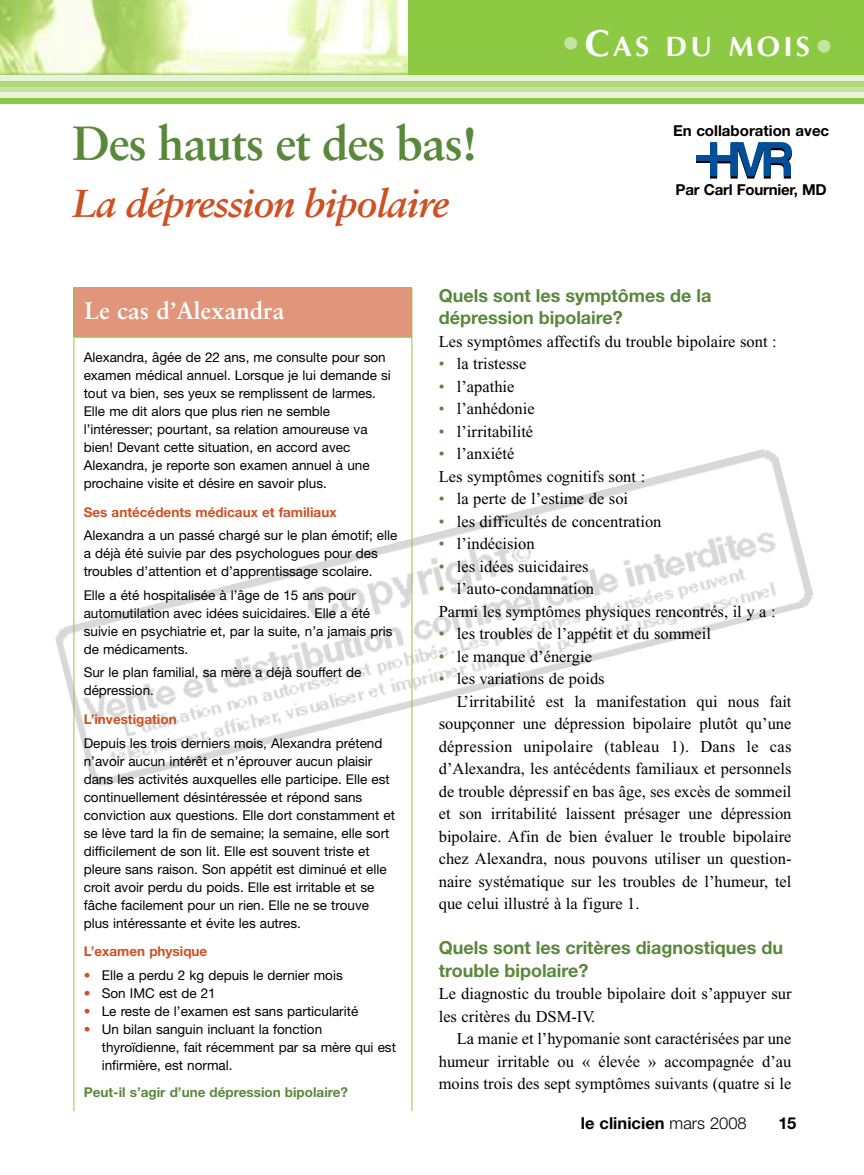
<style>
.page{position:relative;width:864px;height:1175px;background:#fff}
.page>*{position:absolute;margin:0;border:0;box-sizing:border-box;transform-origin:0 0}
.t1{font:700 48px "Sabon";letter-spacing:-.03em;color:#59883b}
.t2{font:italic 700 39px "Sabon";letter-spacing:-.03em;color:#cd5124}
.t3{font:700 28.2px "Optima";letter-spacing:.11em;color:#fff}
.t4{font:700 24px "Sabon";color:#fff}
.t5{font:700 18px/22.5px "Helvetica Neue";color:#59883b}
.t6{font:16.5px/22.5px "Times New Roman";color:#000}
.t7{font:16.5px "Times New Roman";letter-spacing:.02em;color:#000}
.t8{font:700 16.5px "Helvetica Neue";color:#000}
.t9{font:700 15.15px "Helvetica Neue";color:#000}
.t10{font:13.5px/18px "Helvetica Neue";color:#000}
.t11{font:700 13.5px "Helvetica Neue";color:#cd5124}
.t12{font:700 13.5px "Helvetica Neue";color:#59883b}
.s1{font-size:37.5px;color:#c6e4a1}
.s2{font-size:37.5px}
.s3{color:#cd5124}
.s4{color:#59883b}
.s5{font-weight:300}
</style>
<div class="page">
<img style="left:55px;top:446px;width:759px;height:342px">
<img style="left:0;top:0;width:408px;height:76px">
<div style="left:696px;top:157px;width:15px;height:6px;background:#000"></div>
<svg style="left:710px;top:142px;width:82px;height:36px"></svg>
<div style="left:696px;top:155px;width:15px;height:6px;background:#014e99"></div>
<div style="left:74px;top:288px;width:338px;height:49px;background:#e1967b"></div>
<hr style="left:74px;top:288px;width:1px;height:823px;background:#8ec944">
<hr style="left:74px;top:337px;width:338px;height:1px;background:#8ec944">
<hr style="left:412px;top:288px;width:1px;height:823px;background:#8ec944">
<div style="left:408px;top:0;width:456px;height:85px;background:#8ec944"></div>
<div style="left:0;top:98px;width:864px;height:5px;background:#8ec944"></div>
<div style="left:0;top:92px;width:864px;height:6px;background:#e8f4da"></div>
<div style="left:0;top:86px;width:864px;height:6px;background:#c6e4a1"></div>
<div style="left:0;top:81px;width:864px;height:6px;background:#afd97c"></div>
<div style="left:0;top:76px;width:864px;height:5px;background:#e8f4da"></div>
<h1 class="t1" style="left:72px;top:123px;width:407px">Des hauts et des bas!</h1>
<h2 class="t2" style="left:72px;top:187px;width:378px">La dépression bipolaire</h2>
<h3 class="t3" style="left:560px;top:29px;width:277px"><span class="s1">•</span><span class="s2">C</span>AS DU MOIS<span class="s1">•</span></h3>
<p class="t9" style="left:673px;top:125px;width:158px">En collaboration avec</p>
<p class="t9" style="left:676px;top:184px;width:153px">Par Carl Fournier, MD</p>
<h3 class="t4" style="left:85px;top:301px;width:201px">Le cas d’Alexandra</h3>
<p class="t10" style="left:84px;top:350px;width:309px">Alexandra, âgée de 22 ans, me consulte pour son examen médical annuel. Lorsque je lui demande si tout va bien, ses yeux se remplissent de larmes.<br>Elle me dit alors que plus rien ne semble l’intéresser; pourtant, sa relation amoureuse va bien! Devant cette situation, en accord avec Alexandra, je reporte son examen annuel à une prochaine visite et désire en savoir plus.</p>
<p class="t11" style="left:84px;top:507px;width:254px">Ses antécédents médicaux et familiaux</p>
<p class="t10" style="left:84px;top:528px;width:315px">Alexandra a un passé chargé sur le plan émotif; elle a déjà été suivie par des psychologues pour des troubles d’attention et d’apprentissage scolaire.</p>
<p class="t10" style="left:84px;top:587px;width:310px">Elle a été hospitalisée à l’âge de 15 ans pour automutilation avec idées suicidaires. Elle a été suivie en psychiatrie et, par la suite, n’a jamais pris de médicaments.</p>
<p class="t10" style="left:84px;top:665px;width:279px">Sur le plan familial, sa mère a déjà souffert de dépression.</p>
<p class="t11" style="left:84px;top:714px;width:94px">L’investigation</p>
<p class="t10" style="left:84px;top:735px;width:313px">Depuis les trois derniers mois, Alexandra prétend n’avoir aucun intérêt et n’éprouver aucun plaisir dans les activités auxquelles elle participe. Elle est continuellement désintéressée et répond sans conviction aux questions. Elle dort constamment et se lève tard la fin de semaine; la semaine, elle sort difficilement de son lit. Elle est souvent triste et pleure sans raison. Son appétit est diminué et elle croit avoir perdu du poids. Elle est irritable et se fâche facilement pour un rien. Elle ne se trouve plus intéressante et évite les autres.</p>
<p class="t11" style="left:84px;top:946px;width:125px">L’examen physique</p>
<p class="t10" style="left:84px;top:967px;width:261px"><span class="s3">•</span> Elle a perdu 2 kg depuis le dernier mois</p>
<p class="t10" style="left:84px;top:985px;width:134px"><span class="s3">•</span> Son IMC est de 21</p>
<p class="t10" style="left:84px;top:1003px;width:276px"><span class="s3">•</span> Le reste de l’examen est sans particularité</p>
<p class="t10" style="left:102px;top:1021px;width:296px;text-indent:-18px"><span class="s3">•</span> Un bilan sanguin incluant la fonction thyroïdienne, fait récemment par sa mère qui est infirmière, est normal.</p>
<p class="t12" style="left:84px;top:1086px;width:266px">Peut-il s’agir d’une dépression bipolaire?</p>
<h3 class="t5" style="left:439px;top:285px;width:274px">Quels sont les symptômes de la dépression bipolaire?</h3>
<p class="t6" style="left:439px;top:331px;width:339px">Les symptômes affectifs du trouble bipolaire sont :</p>
<p class="t6" style="left:439px;top:354px;width:89px"><span class="s4">•</span> la tristesse</p>
<p class="t6" style="left:439px;top:376px;width:77px"><span class="s4">•</span> l’apathie</p>
<p class="t6" style="left:439px;top:399px;width:97px"><span class="s4">•</span> l’anhédonie</p>
<p class="t6" style="left:439px;top:421px;width:96px"><span class="s4">•</span> l’irritabilité</p>
<p class="t6" style="left:439px;top:444px;width:208px"><span class="s4">•</span> l’anxiété<br>Les symptômes cognitifs sont :</p>
<p class="t6" style="left:439px;top:489px;width:191px"><span class="s4">•</span> la perte de l’estime de soi</p>
<p class="t6" style="left:439px;top:511px;width:224px"><span class="s4">•</span> les difficultés de concentration</p>
<p class="t6" style="left:439px;top:534px;width:97px"><span class="s4">•</span> l’indécision</p>
<p class="t6" style="left:439px;top:556px;width:151px"><span class="s4">•</span> les idées suicidaires</p>
<p class="t6" style="left:439px;top:579px;width:338px"><span class="s4">•</span> l’auto-condamnation<br>Parmi les symptômes physiques rencontrés, il y a :</p>
<p class="t6" style="left:439px;top:624px;width:274px"><span class="s4">•</span> les troubles de l’appétit et du sommeil</p>
<p class="t6" style="left:439px;top:646px;width:155px"><span class="s4">•</span> le manque d’énergie</p>
<p class="t6" style="left:439px;top:669px;width:167px"><span class="s4">•</span> les variations de poids</p>
<p class="t6" style="left:457px;top:691px;width:336px">L’irritabilité est la manifestation qui nous fait</p>
<p class="t6" style="left:439px;top:714px;width:354px">soupçonner une dépression bipolaire plutôt qu’une</p>
<p class="t7" style="left:439px;top:740px;width:354px">dépression unipolaire (tableau 1). Dans le cas</p>
<p class="t6" style="left:439px;top:759px;width:354px">d’Alexandra, les antécédents familiaux et personnels</p>
<p class="t6" style="left:439px;top:781px;width:354px">de trouble dépressif en bas âge, ses excès de sommeil</p>
<p class="t6" style="left:439px;top:804px;width:354px">et son irritabilité laissent présager une dépression</p>
<p class="t6" style="left:439px;top:826px;width:354px">bipolaire. Afin de bien évaluer le trouble bipolaire</p>
<p class="t6" style="left:439px;top:849px;width:354px">chez Alexandra, nous pouvons utiliser un question-</p>
<p class="t6" style="left:439px;top:871px;width:354px">naire systématique sur les troubles de l’humeur, tel</p>
<p class="t6" style="left:439px;top:894px;width:202px">que celui illustré à la figure 1.</p>
<h3 class="t5" style="left:439px;top:938px;width:346px">Quels sont les critères diagnostiques du trouble bipolaire?</h3>
<p class="t6" style="left:439px;top:984px;width:354px">Le diagnostic du trouble bipolaire doit s’appuyer sur les critères du DSM-IV.</p>
<p class="t6" style="left:439px;top:1029px;width:354px;text-align:justify;text-indent:18px">La manie et l’hypomanie sont caractérisées par une humeur irritable ou « élevée » accompagnée d’au moins trois des sept symptômes suivants (quatre si le</p>
<p class="t8" style="left:581px;top:1117px;width:167px">le clinicien <span class="s5">mars 2008</span></p>
<p class="t8" style="left:778px;top:1117px;width:19px">15</p>
</div>
